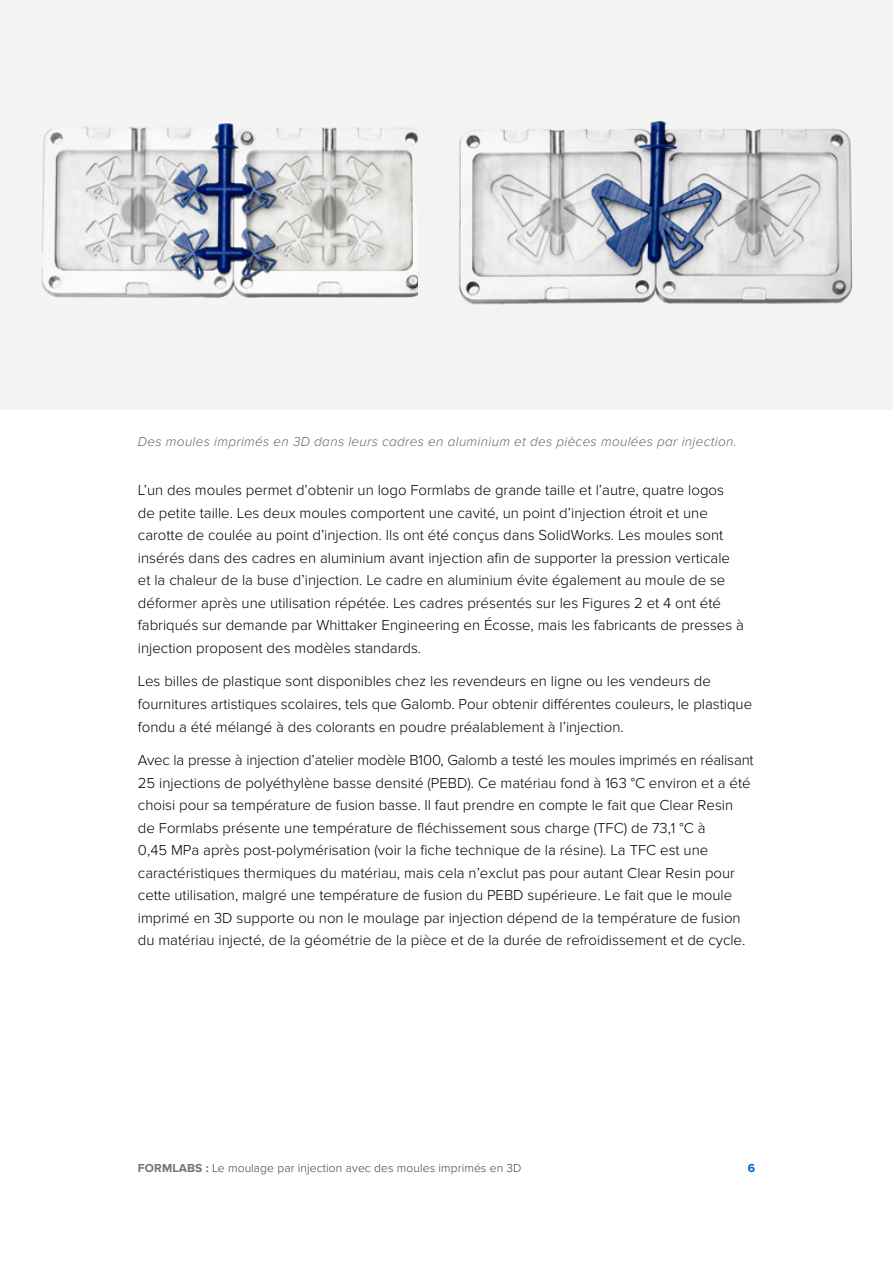
<style>
.page{position:relative;width:893px;height:1263px;background:#fff}
.page>*{position:absolute;margin:0;border:0;box-sizing:border-box;transform-origin:0 0}
.t1{font:300 15px/22.5px "Proxima Nova";color:#000}
.t2{font:italic 300 13.5px "Proxima Nova";letter-spacing:.025em;color:#63666a}
.t3{font:300 12px "Proxima Nova";letter-spacing:.01em;color:#414042}
.t4{font:700 12px "Proxima Nova";color:#0762c8}
.s1{font-weight:700;color:#727579}
</style>
<div class="page">
<img style="left:0;top:0;width:419px;height:410px">
<img style="left:419px;top:0;width:474px;height:410px">
<p class="t2" style="left:138px;top:434px;width:600px">Des moules imprimés en 3D dans leurs cadres en aluminium et des pièces moulées par injection.</p>
<p class="t1" style="left:138px;top:479px;width:608px">L’un des moules permet d’obtenir un logo Formlabs de grande taille et l’autre, quatre logos de petite taille. Les deux moules comportent une cavité, un point d’injection étroit et une carotte de coulée au point d’injection. Ils ont été conçus dans SolidWorks. Les moules sont insérés dans des cadres en aluminium avant injection afin de supporter la pression verticale et la chaleur de la buse d’injection. Le cadre en aluminium évite également au moule de se déformer après une utilisation répétée. Les cadres présentés sur les Figures 2 et 4 ont été fabriqués sur demande par Whittaker Engineering en Écosse, mais les fabricants de presses à injection proposent des modèles standards.</p>
<p class="t1" style="left:138px;top:670px;width:616px">Les billes de plastique sont disponibles chez les revendeurs en ligne ou les vendeurs de fournitures artistiques scolaires, tels que Galomb. Pour obtenir différentes couleurs, le plastique fondu a été mélangé à des colorants en poudre préalablement à l’injection.</p>
<p class="t1" style="left:138px;top:749px;width:617px">Avec la presse à injection d’atelier modèle B100, Galomb a testé les moules imprimés en réalisant 25 injections de polyéthylène basse densité (PEBD). Ce matériau fond à 163 °C environ et a été choisi pour sa température de fusion basse. Il faut prendre en compte le fait que Clear Resin de Formlabs présente une température de fléchissement sous charge (TFC) de 73,1 °C à<br>0,45 MPa après post-polymérisation (voir la fiche technique de la résine). La TFC est une caractéristiques thermiques du matériau, mais cela n’exclut pas pour autant Clear Resin pour cette utilisation, malgré une température de fusion du PEBD supérieure. Le fait que le moule imprimé en 3D supporte ou non le moulage par injection dépend de la température de fusion du matériau injecté, de la géométrie de la pièce et de la durée de refroidissement et de cycle.</p>
<p class="t3" style="left:138px;top:1161px;width:385px"><span class="s1">FORMLABS :</span> Le moulage par injection avec des moules imprimés en 3D</p>
<p class="t4" style="left:748px;top:1161px;width:9px">6</p>
</div>
